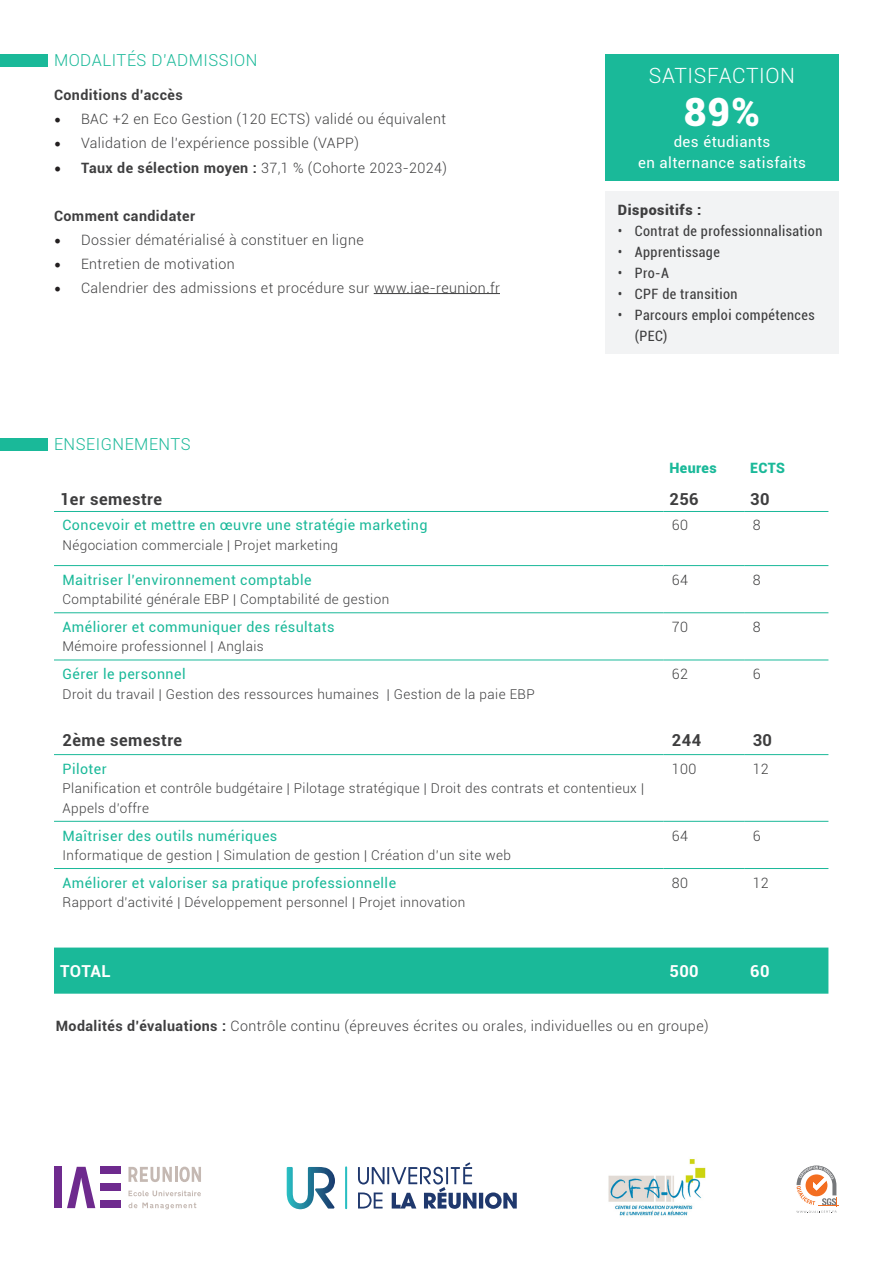
<style>
.page{position:relative;width:893px;height:1263px;background:#fff}
.page>*{position:absolute;margin:0;border:0;box-sizing:border-box;transform-origin:0 0}
.t1{font:900 39px "Roboto";color:#fff}
.t2{font:300 21px "Roboto";letter-spacing:.03em;color:#fff}
.t3{font:300 16.5px "Roboto";letter-spacing:.03em;color:#1ab999}
.t4{font:700 16.5px "Roboto";letter-spacing:.03em;color:#3e3e3f}
.t5{font:700 16.5px "Roboto";letter-spacing:.03em;color:#fff}
.t6{font:15px/21px "Roboto";letter-spacing:.03em;color:#fff;text-align:center}
.Paragraphe_atouts{font:300 14.25px "Roboto";letter-spacing:.03em;color:#3e3e3f}
.t7{font:14.25px "Roboto";letter-spacing:.03em;color:#1ab999}
.t8{font:condensed 14.25px/21px "Roboto";letter-spacing:.03em;color:#3e3e3f}
.t9{font:700 14.25px "Roboto";letter-spacing:.03em;color:#3e3e3f}
.t10{font:900 14.25px "Roboto";letter-spacing:.04em;color:#3e3e3f}
.t11{font:900 14.25px "Roboto";letter-spacing:.03em;color:#1ab999}
.t12{font:300 13.5px/19.5px "Roboto";letter-spacing:.03em;color:#3e3e3f}
.s1{font-family:"Minion Pro";font-weight:400;font-size:18px;color:#231f20}
.s2{font-family:"Minion Pro";font-weight:700;font-size:18px;color:#231f20}
.s3{font-weight:700}
</style>
<div class="page">
<hr style="left:374px;top:293px;width:126px;height:1px;background:#3e3e3f">
<div style="left:0;top:54px;width:48px;height:12px;background:#1ab999"></div>
<div style="left:0;top:438px;width:48px;height:13px;background:#1ab999"></div>
<svg style="left:54px;top:566px;width:774px;height:94px"></svg>
<div style="left:54px;top:947px;width:774px;height:47px;background:#1ab999"></div>
<hr style="left:54px;top:565px;width:609px;height:1px;background:#1ab999">
<hr style="left:663px;top:565px;width:81px;height:1px;background:#1ab999">
<hr style="left:744px;top:565px;width:84px;height:1px;background:#1ab999">
<hr style="left:54px;top:612px;width:609px;height:1px;background:#1ab999">
<hr style="left:663px;top:612px;width:81px;height:1px;background:#1ab999">
<hr style="left:744px;top:612px;width:84px;height:1px;background:#1ab999">
<hr style="left:54px;top:660px;width:609px;height:1px;background:#1ab999">
<hr style="left:663px;top:660px;width:81px;height:1px;background:#1ab999">
<hr style="left:744px;top:660px;width:84px;height:1px;background:#1ab999">
<hr style="left:54px;top:754px;width:609px;height:1px;background:#1ab999">
<hr style="left:663px;top:754px;width:81px;height:1px;background:#1ab999">
<hr style="left:744px;top:754px;width:84px;height:1px;background:#1ab999">
<hr style="left:54px;top:821px;width:609px;height:1px;background:#1ab999">
<hr style="left:663px;top:821px;width:81px;height:1px;background:#1ab999">
<hr style="left:744px;top:821px;width:84px;height:1px;background:#1ab999">
<hr style="left:54px;top:868px;width:609px;height:1px;background:#1ab999">
<hr style="left:663px;top:868px;width:81px;height:1px;background:#1ab999">
<hr style="left:744px;top:868px;width:84px;height:1px;background:#1ab999">
<hr style="left:54px;top:511px;width:609px;height:1px;background:#1ab999">
<hr style="left:663px;top:511px;width:81px;height:1px;background:#1ab999">
<hr style="left:744px;top:511px;width:84px;height:1px;background:#1ab999">
<svg style="left:287px;top:1167px;width:48px;height:42px"></svg>
<hr style="left:479px;top:1193px;width:4px;height:15px;background:#1f386d">
<svg style="left:485px;top:1192px;width:32px;height:17px"></svg>
<svg style="left:358px;top:1162px;width:118px;height:47px"></svg>
<div style="left:346px;top:1167px;width:1px;height:42px;border:1px solid #28bec2"></div>
<svg style="left:128px;top:1202px;width:68px;height:7px"></svg>
<svg style="left:128px;top:1167px;width:73px;height:15px"></svg>
<div style="left:54px;top:1167px;width:8px;height:41px;background:#6e2a8e"></div>
<svg style="left:67px;top:1167px;width:28px;height:41px"></svg>
<div style="left:100px;top:1167px;width:21px;height:7px;background:#6e2a8e"></div>
<div style="left:100px;top:1201px;width:21px;height:7px;background:#6e2a8e"></div>
<div style="left:100px;top:1184px;width:21px;height:7px;background:#6e2a8e"></div>
<svg style="left:128px;top:1190px;width:73px;height:6px"></svg>
<svg style="left:796px;top:1165px;width:43px;height:48px"></svg>
<img style="left:608px;top:1159px;width:98px;height:57px">
<div style="left:605px;top:191px;width:234px;height:163px;background:#f2f3f4"></div>
<div style="left:605px;top:54px;width:234px;height:127px;background:#1ab999"></div>
<p class="t3" style="left:54px;top:49px;width:205px">MODALITÉS D’ADMISSION</p>
<p class="t9" style="left:54px;top:85px;width:130px">Conditions d’accès</p>
<p class="Paragraphe_atouts" style="left:54px;top:110px;width:393px"><span class="s1">•</span> BAC +2 en Eco Gestion (120 ECTS) validé ou équivalent</p>
<p class="Paragraphe_atouts" style="left:54px;top:134px;width:307px"><span class="s1">•</span> Validation de l’expérience possible (VAPP)</p>
<p class="Paragraphe_atouts" style="left:54px;top:158px;width:395px"><span class="s2">•</span> <span class="s3">Taux de sélection moyen :</span> 37,1 % (Cohorte 2023-2024)</p>
<p class="t9" style="left:54px;top:205px;width:143px">Comment candidater</p>
<p class="Paragraphe_atouts" style="left:54px;top:230px;width:311px"><span class="s1">•</span> Dossier dématérialisé à constituer en ligne</p>
<p class="Paragraphe_atouts" style="left:54px;top:254px;width:182px"><span class="s1">•</span> Entretien de motivation</p>
<p class="Paragraphe_atouts" style="left:54px;top:278px;width:447px"><span class="s1">•</span> Calendrier des admissions et procédure sur www.iae-reunion.fr</p>
<p class="t3" style="left:54px;top:433px;width:138px">ENSEIGNEMENTS</p>
<p class="t2" style="left:649px;top:60px;width:148px">SATISFACTION</p>
<p class="t1" style="left:684px;top:85px;width:78px">89%</p>
<p class="t6" style="left:638px;top:131px;width:169px">des étudiants<br>en alternance satisfaits</p>
<p class="t10" style="left:618px;top:200px;width:85px">Dispositifs :</p>
<p class="t8" style="left:618px;top:220px;width:206px">• Contrat de professionnalisation</p>
<p class="t8" style="left:618px;top:241px;width:104px">• Apprentissage</p>
<p class="t8" style="left:618px;top:262px;width:53px">• Pro-A</p>
<p class="t8" style="left:618px;top:283px;width:121px">• CPF de transition</p>
<p class="t8" style="left:635px;top:304px;width:181px;text-indent:-17px">• Parcours emploi compétences (PEC)</p>
<p class="t11" style="left:669px;top:458px;width:49px">Heures</p>
<p class="t11" style="left:750px;top:458px;width:36px">ECTS</p>
<p class="t4" style="left:60px;top:488px;width:104px">1er semestre</p>
<p class="t4" style="left:669px;top:488px;width:31px">256</p>
<p class="t4" style="left:750px;top:488px;width:21px">30</p>
<p class="t7" style="left:63px;top:515px;width:366px">Concevoir et mettre en œuvre une stratégie marketing</p>
<p class="t12" style="left:63px;top:535px;width:277px">Négociation commerciale | Projet marketing</p>
<p class="Paragraphe_atouts" style="left:672px;top:515px;width:18px">60</p>
<p class="Paragraphe_atouts" style="left:753px;top:515px;width:9px">8</p>
<p class="t7" style="left:63px;top:570px;width:251px">Maitriser l’environnement comptable</p>
<p class="t12" style="left:63px;top:589px;width:328px">Comptabilité générale EBP | Comptabilité de gestion</p>
<p class="Paragraphe_atouts" style="left:672px;top:570px;width:18px">64</p>
<p class="Paragraphe_atouts" style="left:753px;top:570px;width:9px">8</p>
<p class="t7" style="left:63px;top:617px;width:273px">Améliorer et communiquer des résultats</p>
<p class="t12" style="left:63px;top:636px;width:203px">Mémoire professionnel | Anglais</p>
<p class="Paragraphe_atouts" style="left:672px;top:617px;width:18px">70</p>
<p class="Paragraphe_atouts" style="left:753px;top:617px;width:9px">8</p>
<p class="t7" style="left:63px;top:664px;width:125px">Gérer le personnel</p>
<p class="t12" style="left:63px;top:684px;width:474px">Droit du travail | Gestion des ressources humaines | Gestion de la paie EBP</p>
<p class="Paragraphe_atouts" style="left:672px;top:664px;width:18px">62</p>
<p class="Paragraphe_atouts" style="left:753px;top:664px;width:9px">6</p>
<p class="t4" style="left:63px;top:729px;width:121px">2ème semestre</p>
<p class="t4" style="left:672px;top:729px;width:31px">244</p>
<p class="t4" style="left:753px;top:729px;width:21px">30</p>
<p class="t7" style="left:63px;top:759px;width:46px">Piloter</p>
<p class="t12" style="left:63px;top:778px;width:583px">Planification et contrôle budgétaire | Pilotage stratégique | Droit des contrats et contentieux |<br>Appels d’offre</p>
<p class="Paragraphe_atouts" style="left:672px;top:759px;width:26px">100</p>
<p class="Paragraphe_atouts" style="left:753px;top:759px;width:18px">12</p>
<p class="t7" style="left:63px;top:825px;width:216px">Maîtriser des outils numériques</p>
<p class="t12" style="left:63px;top:845px;width:450px">Informatique de gestion | Simulation de gestion | Création d’un site web</p>
<p class="t7" style="left:63px;top:873px;width:335px">Améliorer et valoriser sa pratique professionnelle</p>
<p class="t12" style="left:63px;top:892px;width:404px">Rapport d’activité | Développement personnel | Projet innovation</p>
<p class="Paragraphe_atouts" style="left:672px;top:825px;width:18px">64</p>
<p class="Paragraphe_atouts" style="left:753px;top:825px;width:9px">6</p>
<p class="Paragraphe_atouts" style="left:672px;top:873px;width:18px">80</p>
<p class="Paragraphe_atouts" style="left:753px;top:873px;width:18px">12</p>
<p class="t5" style="left:60px;top:959px;width:52px">TOTAL</p>
<p class="t5" style="left:669px;top:959px;width:31px">500</p>
<p class="t5" style="left:750px;top:959px;width:21px">60</p>
<p class="Paragraphe_atouts" style="left:56px;top:1016px;width:654px"><span class="s3">Modalités d’évaluations :</span> Contrôle continu (épreuves écrites ou orales, individuelles ou en groupe)</p>
</div>
